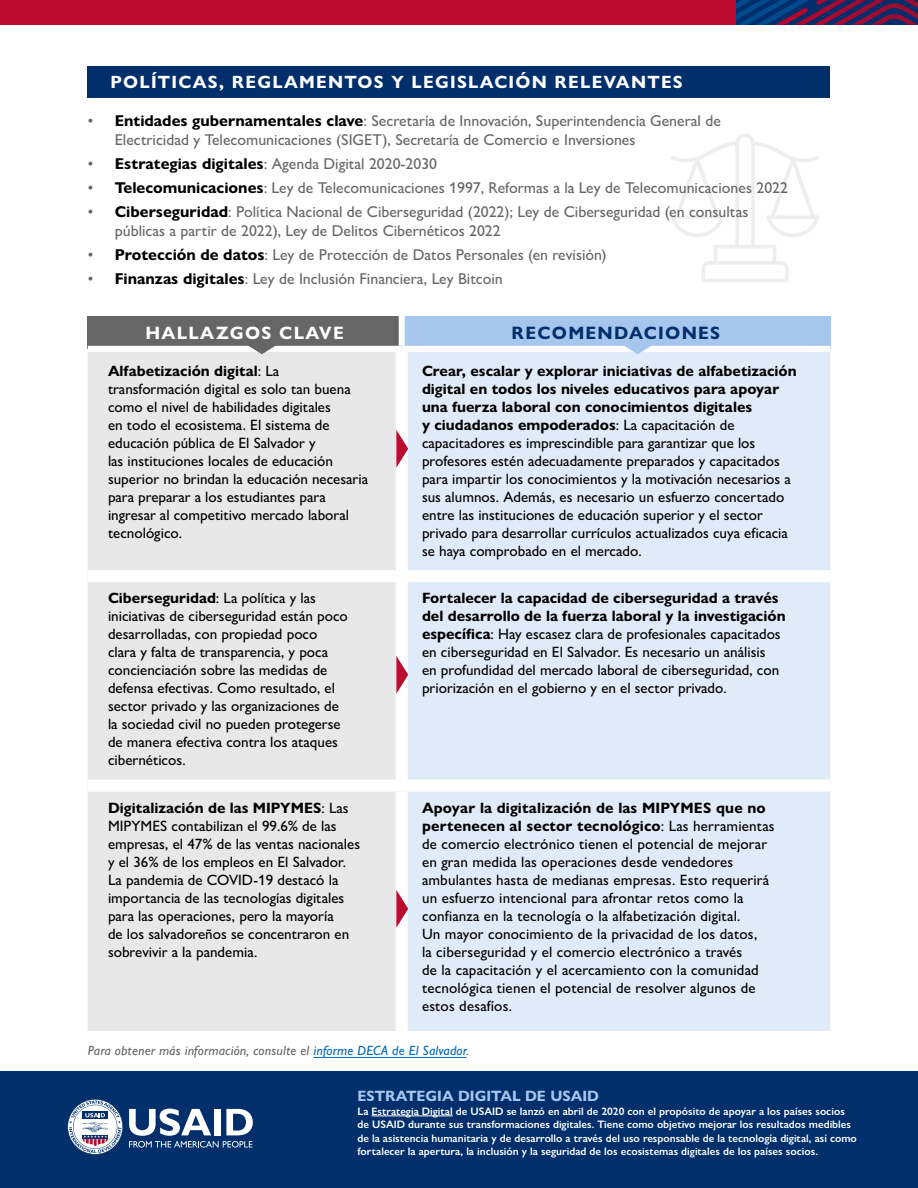
<style>
.page{position:relative;width:918px;height:1188px;background:#fff}
.page>*{position:absolute;margin:0;border:0;box-sizing:border-box;transform-origin:0 0}
.Heading_1{font:700 18px "Gill Sans Nova";letter-spacing:.07em;color:#002f6c}
.Heading_1-2{font:700 18px "Gill Sans Nova";letter-spacing:.07em;color:#fff}
.Heading_1-3{font:700 17.85px "Gill Sans Nova";letter-spacing:.07em;color:#fff}
.t1{font:500 15.75px/19.5px "Gill Sans Nova";color:#666}
.box_body{font:500 15px/18px "Gill Sans Nova";color:#000}
.box_body-2{font:700 15px "Gill Sans Nova";color:#a7c6ed}
.t2{font:italic 500 13.5px "Gill Sans Nova";letter-spacing:.01em;color:#666}
.box_body-3{font:600 10.8px/13.5px "Gill Sans Nova";color:#fff}
.s1{font-weight:700;color:#000}
.s2{font-weight:700}
.s3{color:#0067b9}
</style>
<div class="page">
<svg style="left:671px;top:134px;width:148px;height:148px"></svg>
<div style="left:0;top:0;width:918px;height:25px;background:#ba0c2f"></div>
<svg style="left:737px;top:0;width:181px;height:25px;background:#34265e"></svg>
<div style="left:88px;top:66px;width:742px;height:31px;background:#002f6c"></div>
<div style="left:0;top:1072px;width:918px;height:116px;background:#002f6c"></div>
<svg style="left:129px;top:1109px;width:124px;height:39px"></svg>
<svg style="left:67px;top:1099px;width:56px;height:56px"></svg>
<hr style="left:372px;top:1116px;width:81px;height:1px;background:#fff">
<div style="left:88px;top:316px;width:314px;height:33px;background:#666"></div>
<div style="left:402px;top:316px;width:428px;height:33px;background:#a7c6ed"></div>
<div style="left:88px;top:352px;width:308px;height:679px;background:#e8e8e8"></div>
<div style="left:408px;top:352px;width:422px;height:679px;background:#e0ebf9"></div>
<div style="left:399px;top:316px;width:6px;height:30px;background:#fff"></div>
<div style="left:88px;top:346px;width:314px;height:6px;background:#fff"></div>
<div style="left:402px;top:346px;width:428px;height:6px;background:#fff"></div>
<div style="left:88px;top:570px;width:314px;height:12px;background:#fff"></div>
<div style="left:402px;top:570px;width:428px;height:12px;background:#fff"></div>
<div style="left:88px;top:780px;width:314px;height:12px;background:#fff"></div>
<div style="left:402px;top:780px;width:428px;height:12px;background:#fff"></div>
<svg style="left:243px;top:345px;width:38px;height:9px"></svg>
<svg style="left:396px;top:430px;width:12px;height:38px"></svg>
<svg style="left:396px;top:656px;width:12px;height:38px"></svg>
<svg style="left:396px;top:890px;width:12px;height:38px"></svg>
<svg style="left:619px;top:345px;width:38px;height:9px"></svg>
<hr style="left:313px;top:1057px;width:153px;height:1px;background:#0067b9">
<p class="Heading_1-3" style="left:111px;top:71px;width:574px">POLÍTICAS, REGLAMENTOS Y LEGISLACIÓN RELEVANTES</p>
<p class="t1" style="left:115px;top:111px;width:608px;text-indent:-27px">• <span class="s1">Entidades gubernamentales clave</span>: Secretaría de Innovación, Superintendencia General de<br>Electricidad y Telecomunicaciones (SIGET), Secretaría de Comercio e Inversiones</p>
<p class="t1" style="left:88px;top:154px;width:351px">• <span class="s1">Estrategias digitales</span>: Agenda Digital 2020-2030</p>
<p class="t1" style="left:88px;top:178px;width:702px">• <span class="s1">Telecomunicaciones</span>: Ley de Telecomunicaciones 1997, Reformas a la Ley de Telecomunicaciones 2022</p>
<p class="t1" style="left:115px;top:202px;width:635px;text-indent:-27px">• <span class="s1">Ciberseguridad</span>: Política Nacional de Ciberseguridad (2022); Ley de Ciberseguridad (en consultas públicas a partir de 2022), Ley de Delitos Cibernéticos 2022</p>
<p class="t1" style="left:88px;top:245px;width:520px">• <span class="s1">Protección de datos</span>: Ley de Protección de Datos Personales (en revisión)</p>
<p class="t1" style="left:88px;top:269px;width:417px">• <span class="s1">Finanzas digitales</span>: Ley de Inclusión Financiera, Ley Bitcoin</p>
<p class="Heading_1-2" style="left:146px;top:322px;width:200px">HALLAZGOS CLAVE</p>
<p class="Heading_1" style="left:512px;top:322px;width:210px">RECOMENDACIONES</p>
<p class="box_body" style="left:108px;top:362px;width:262px"><span class="s2">Alfabetización digital</span>: La transformación digital es solo tan buena como el nivel de habilidades digitales<br>en todo el ecosistema. El sistema de educación pública de El Salvador y<br>las instituciones locales de educación superior no brindan la educación necesaria para preparar a los estudiantes para ingresar al competitivo mercado laboral tecnológico.</p>
<p class="box_body" style="left:422px;top:362px;width:376px"><span class="s2">Crear, escalar y explorar iniciativas de alfabetización digital en todos los niveles educativos para apoyar una fuerza laboral con conocimientos digitales<br>y ciudadanos empoderados</span>: La capacitación de capacitadores es imprescindible para garantizar que los profesores estén adecuadamente preparados y capacitados para impartir los conocimientos y la motivación necesarios a sus alumnos. Además, es necesario un esfuerzo concertado entre las instituciones de educación superior y el sector privado para desarrollar currículos actualizados cuya eficacia se haya comprobado en el mercado.</p>
<p class="box_body" style="left:108px;top:589px;width:241px"><span class="s2">Ciberseguridad</span>: La política y las iniciativas de ciberseguridad están poco desarrolladas, con propiedad poco clara y falta de transparencia, y poca concienciación sobre las medidas de defensa efectivas. Como resultado, el sector privado y las organizaciones de la sociedad civil no pueden protegerse de manera efectiva contra los ataques cibernéticos.</p>
<p class="box_body" style="left:422px;top:589px;width:365px"><span class="s2">Fortalecer la capacidad de ciberseguridad a través del desarrollo de la fuerza laboral y la investigación específica</span>: Hay escasez clara de profesionales capacitados en ciberseguridad en El Salvador. Es necesario un análisis<br>en profundidad del mercado laboral de ciberseguridad, con priorización en el gobierno y en el sector privado.</p>
<p class="box_body" style="left:108px;top:798px;width:254px"><span class="s2">Digitalización de las MIPYMES</span>: Las MIPYMES contabilizan el 99.6% de las empresas, el 47% de las ventas nacionales y el 36% de los empleos en El Salvador.<br>La pandemia de COVID-19 destacó la importancia de las tecnologías digitales para las operaciones, pero la mayoría<br>de los salvadoreños se concentraron en sobrevivir a la pandemia.</p>
<p class="box_body" style="left:422px;top:798px;width:354px"><span class="s2">Apoyar la digitalización de las MIPYMES que no pertenecen al sector tecnológico</span>: Las herramientas de comercio electrónico tienen el potencial de mejorar en gran medida las operaciones desde vendedores ambulantes hasta de medianas empresas. Esto requerirá un esfuerzo intencional para afrontar retos como la confianza en la tecnología o la alfabetización digital.<br>Un mayor conocimiento de la privacidad de los datos,<br>la ciberseguridad y el comercio electrónico a través<br>de la capacitación y el acercamiento con la comunidad tecnológica tienen el potencial de resolver algunos de estos desafíos.</p>
<p class="t2" style="left:88px;top:1042px;width:383px">Para obtener más información, consulte el <span class="s3">informe DECA de El Salvador</span>.</p>
<p class="box_body-2" style="left:357px;top:1087px;width:243px">ESTRATEGIA DIGITAL DE USAID</p>
<p class="box_body-3" style="left:357px;top:1104px;width:501px">La Estrategia Digital de USAID se lanzó en abril de 2020 con el propósito de apoyar a los países socios de USAID durante sus transformaciones digitales. Tiene como objetivo mejorar los resultados medibles de la asistencia humanitaria y de desarrollo a través del uso responsable de la tecnología digital, así como fortalecer la apertura, la inclusión y la seguridad de los ecosistemas digitales de los países socios.</p>
</div>
